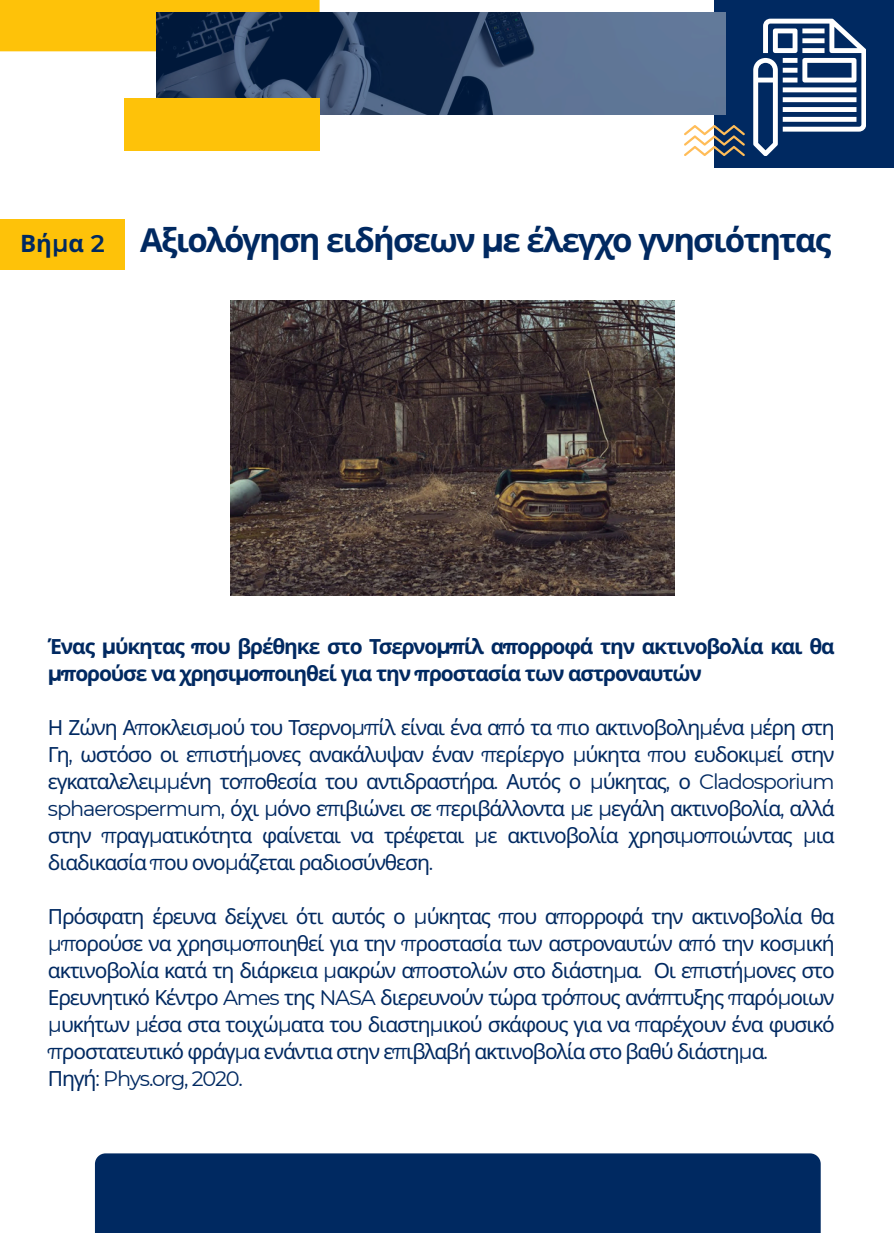
<style>
.page{position:relative;width:894px;height:1233px;background:#fff}
.page>*{position:absolute;margin:0;border:0;box-sizing:border-box;transform-origin:0 0}
.t1{font:700 33px "Noto Sans";letter-spacing:-.055em;color:#002961}
.t2{font:700 24px "Noto Sans";color:#002961}
.t3{font:20.85px/27px "Noto Sans";letter-spacing:-.055em;color:#002961;text-align:justify}
.t4{font:700 20.85px/27px "Noto Sans";letter-spacing:-.055em;color:#002961}
.t5{font:20.85px "Montserrat";letter-spacing:-.06em;color:#002961}
.s1{font-family:"Montserrat";font-weight:600}
.s2{font-family:"Montserrat"}
.s3{font-family:"Noto Sans"}
</style>
<div class="page">
<div style="left:95px;top:1153px;width:725px;height:80px;background:#002961"></div>
<div style="left:714px;top:0;width:179px;height:167px;background:#002961"></div>
<svg style="left:753px;top:19px;width:112px;height:137px"></svg>
<div style="left:0;top:0;width:319px;height:51px;background:#fec209"></div>
<svg style="left:684px;top:125px;width:60px;height:31px"></svg>
<svg style="left:156px;top:12px;width:570px;height:103px"></svg>
<div style="left:124px;top:99px;width:195px;height:52px;background:#fec209"></div>
<div style="left:0;top:219px;width:124px;height:51px;background:#fec209"></div>
<img style="left:230px;top:301px;width:444px;height:294px">
<p class="t2" style="left:20px;top:227px;width:86px">Βή<span class="s1">μ</span>α <span class="s1">2</span></p>
<p class="t1" style="left:140px;top:216px;width:692px">Αξιολόγηση ειδήσεων <span class="s2">μ</span>ε έλεγχο γνησιότητας</p>
<p class="t4" style="left:48px;top:633px;width:788px">Ένας <span class="s2">μ</span>ύκητας <span class="s2">π</span>ου βρέθηκε στο Τσερνο<span class="s2">μπ</span>ίλ α<span class="s2">π</span>ορροφά την ακτινοβολία και θα <span class="s2">μπ</span>ορούσε να χρησι<span class="s2">μ</span>ο<span class="s2">π</span>οιηθεί για την <span class="s2">π</span>ροστασία των αστροναυτών</p>
<p class="t3" style="left:48px;top:714px;width:788px">Η Ζώνη Α<span class="s2">π</span>οκλεισ<span class="s2">μ</span>ού του Τσερνο<span class="s2">μπ</span>ίλ είναι ένα α<span class="s2">π</span>ό τα <span class="s2">π</span>ιο ακτινοβολη<span class="s2">μ</span>ένα <span class="s2">μ</span>έρη στη Γη<span class="s2">,</span> ωστόσο οι ε<span class="s2">π</span>ιστή<span class="s2">μ</span>ονες ανακάλυψαν έναν <span class="s2">π</span>ερίεργο <span class="s2">μ</span>ύκητα <span class="s2">π</span>ου ευδοκι<span class="s2">μ</span>εί στην εγκαταλελει<span class="s2">μμ</span>ένη το<span class="s2">π</span>οθεσία του αντιδραστήρα<span class="s2">.</span> Αυτός ο <span class="s2">μ</span>ύκητας<span class="s2">,</span> ο <span class="s2">Cladosporium sphaerospermum,</span> όχι <span class="s2">μ</span>όνο ε<span class="s2">π</span>ιβιώνει σε <span class="s2">π</span>εριβάλλοντα <span class="s2">μ</span>ε <span class="s2">μ</span>εγάλη ακτινοβολία<span class="s2">,</span> αλλά στην <span class="s2">π</span>ραγ<span class="s2">μ</span>ατικότητα φαίνεται να τρέφεται <span class="s2">μ</span>ε ακτινοβολία χρησι<span class="s2">μ</span>ο<span class="s2">π</span>οιώντας <span class="s2">μ</span>ια διαδικασία <span class="s2">π</span>ου ονο<span class="s2">μ</span>άζεται ραδιοσύνθεση<span class="s2">.</span></p>
<p class="t3" style="left:48px;top:903px;width:788px">Πρόσφατη έρευνα δείχνει ότι αυτός ο <span class="s2">μ</span>ύκητας <span class="s2">π</span>ου α<span class="s2">π</span>ορροφά την ακτινοβολία θα <span class="s2">μπ</span>ορούσε να χρησι<span class="s2">μ</span>ο<span class="s2">π</span>οιηθεί για την <span class="s2">π</span>ροστασία των αστροναυτών α<span class="s2">π</span>ό την κοσ<span class="s2">μ</span>ική ακτινοβολία κατά τη διάρκεια <span class="s2">μ</span>ακρών α<span class="s2">π</span>οστολών στο διάστη<span class="s2">μ</span>α<span class="s2">.</span> Οι ε<span class="s2">π</span>ιστή<span class="s2">μ</span>ονες στο Ερευνητικό Κέντρο <span class="s2">Ames</span> της <span class="s2">NASA</span> διερευνούν τώρα τρό<span class="s2">π</span>ους ανά<span class="s2">π</span>τυξης <span class="s2">π</span>αρό<span class="s2">μ</span>οιων <span class="s2">μ</span>υκήτων <span class="s2">μ</span>έσα στα τοιχώ<span class="s2">μ</span>ατα του διαστη<span class="s2">μ</span>ικού σκάφους για να <span class="s2">π</span>αρέχουν ένα φυσικό <span class="s2">π</span>ροστατευτικό φράγ<span class="s2">μ</span>α ενάντια στην ε<span class="s2">π</span>ιβλαβή ακτινοβολία στο βαθύ διάστη<span class="s2">μ</span>α<span class="s2">.</span></p>
<h2 class="t5" style="left:48px;top:1066px;width:196px"><span class="s3">Πηγή</span>: Phys.org, 2020.</h2>
</div>
